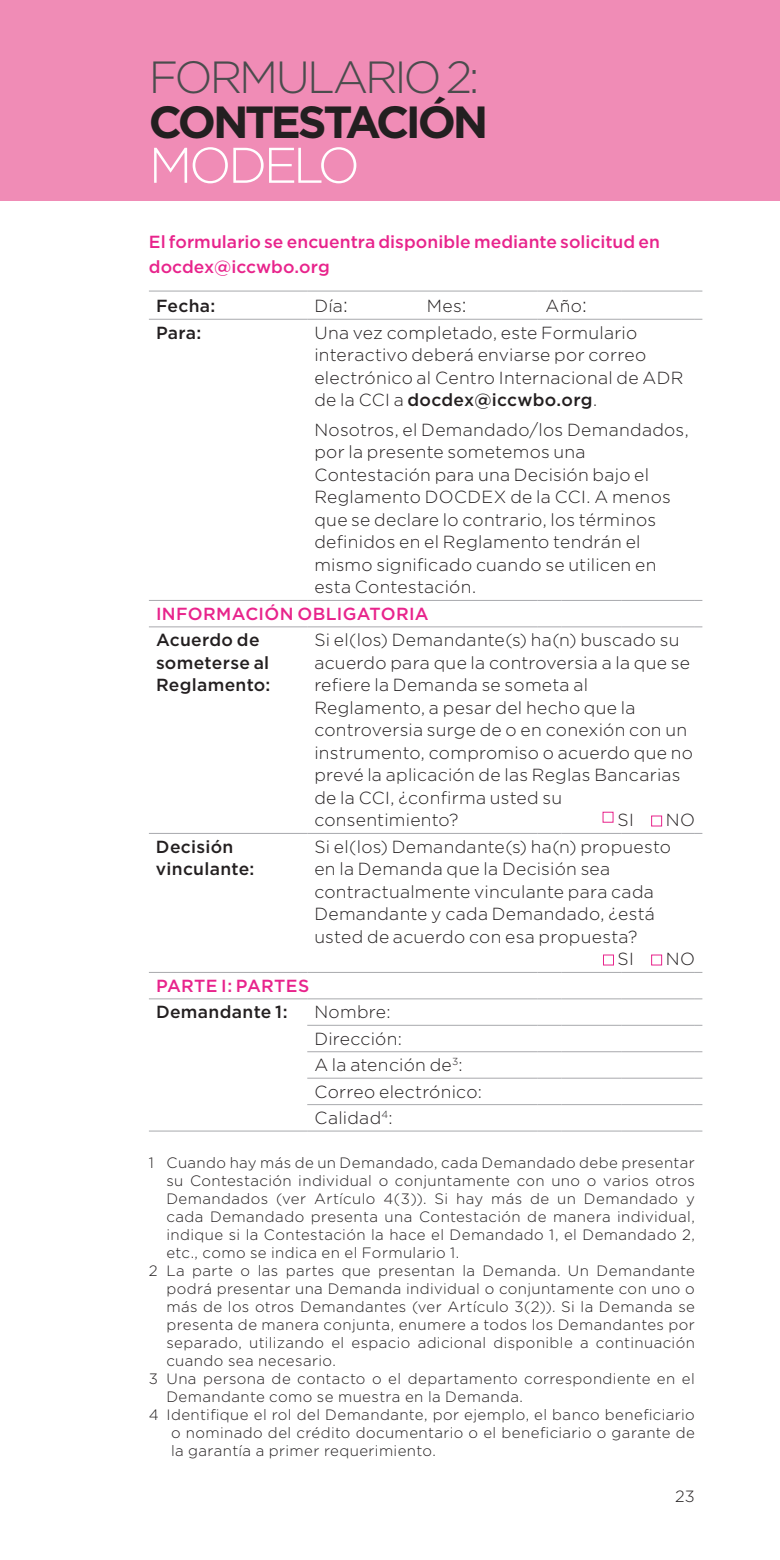
<style>
.page{position:relative;width:780px;height:1560px;background:#fff}
.page>*{position:absolute;margin:0;border:0;box-sizing:border-box;transform-origin:0 0}
._04_Intro_Title{font:300 50px "Gotham";letter-spacing:-.07em;color:#fff}
._04_Intro_Title-2{font:300 45px/45px "Gotham";letter-spacing:-.07em;color:#4b4c4d}
._08_Table_Txt{font:300 17.5px/22.5px "Gotham";letter-spacing:.015em;color:#231f20}
._06_Article_level_1{font:500 17.5px/25px "Gotham";color:#e8248c}
._08_Table_Head_2{font:500 17.5px/22.5px "Gotham";letter-spacing:.015em;color:#231f20}
._08_Table_Head_1{font:500 17.5px "Gotham";letter-spacing:.02em;color:#e8248c}
._03_Body_Txt___half{font:300 17.5px "Gotham";letter-spacing:.02em;color:#231f20}
._08_Table_Txt_no_aft{font:500 17.5px "Gotham";letter-spacing:.02em;color:#231f20}
._08_Table_Txt-2{font:500 17.5px "Gotham";letter-spacing:.015em;color:#231f20}
._00_Folio_right{font:300 16.25px "Gotham";color:#231f20}
._08_Table_footnotes{font:300 15px/18px "Gotham";letter-spacing:.03em;color:#231f20;text-align:justify}
.s1{font-weight:700;color:#231f20}
.s2{font-size:20px}
.s3{font-weight:500}
</style>
<div class="page">
<div style="left:0;top:0;width:780px;height:201px;background:#f08cb6"></div>
<hr style="left:149px;top:290px;width:158px;height:1px;background:#a8a9ad">
<hr style="left:307px;top:290px;width:230px;height:1px;background:#a8a9ad">
<svg style="left:537px;top:290px;width:24px;height:1px"></svg>
<hr style="left:561px;top:290px;width:60px;height:1px;background:#a8a9ad">
<hr style="left:621px;top:290px;width:73px;height:1px;background:#a8a9ad">
<hr style="left:149px;top:319px;width:158px;height:1px;background:#a8a9ad">
<hr style="left:307px;top:319px;width:230px;height:1px;background:#a8a9ad">
<svg style="left:537px;top:319px;width:24px;height:1px"></svg>
<hr style="left:561px;top:319px;width:60px;height:1px;background:#a8a9ad">
<hr style="left:621px;top:319px;width:73px;height:1px;background:#a8a9ad">
<hr style="left:149px;top:600px;width:158px;height:1px;background:#a8a9ad">
<hr style="left:307px;top:600px;width:230px;height:1px;background:#a8a9ad">
<svg style="left:537px;top:600px;width:24px;height:1px"></svg>
<hr style="left:561px;top:600px;width:60px;height:1px;background:#a8a9ad">
<hr style="left:621px;top:600px;width:73px;height:1px;background:#a8a9ad">
<hr style="left:149px;top:626px;width:158px;height:1px;background:#a8a9ad">
<hr style="left:307px;top:626px;width:230px;height:1px;background:#a8a9ad">
<svg style="left:537px;top:626px;width:24px;height:1px"></svg>
<hr style="left:561px;top:626px;width:60px;height:1px;background:#a8a9ad">
<hr style="left:621px;top:626px;width:73px;height:1px;background:#a8a9ad">
<hr style="left:149px;top:832px;width:158px;height:1px;background:#a8a9ad">
<hr style="left:307px;top:832px;width:230px;height:1px;background:#a8a9ad">
<hr style="left:561px;top:832px;width:60px;height:1px;background:#a8a9ad">
<hr style="left:621px;top:832px;width:73px;height:1px;background:#a8a9ad">
<hr style="left:149px;top:971px;width:158px;height:1px;background:#a8a9ad">
<hr style="left:307px;top:971px;width:230px;height:1px;background:#a8a9ad">
<hr style="left:561px;top:971px;width:60px;height:1px;background:#a8a9ad">
<hr style="left:621px;top:971px;width:73px;height:1px;background:#a8a9ad">
<hr style="left:149px;top:998px;width:158px;height:1px;background:#a8a9ad">
<hr style="left:149px;top:1130px;width:158px;height:1px;background:#a8a9ad">
<hr style="left:307px;top:998px;width:230px;height:1px;background:#a8a9ad">
<svg style="left:537px;top:998px;width:24px;height:1px"></svg>
<hr style="left:561px;top:998px;width:60px;height:1px;background:#a8a9ad">
<hr style="left:621px;top:998px;width:73px;height:1px;background:#a8a9ad">
<hr style="left:307px;top:1024px;width:230px;height:1px;background:#a8a9ad">
<svg style="left:537px;top:1024px;width:24px;height:1px"></svg>
<hr style="left:561px;top:1024px;width:60px;height:1px;background:#a8a9ad">
<hr style="left:621px;top:1024px;width:73px;height:1px;background:#a8a9ad">
<hr style="left:307px;top:1051px;width:230px;height:1px;background:#a8a9ad">
<svg style="left:537px;top:1051px;width:24px;height:1px"></svg>
<hr style="left:561px;top:1051px;width:60px;height:1px;background:#a8a9ad">
<hr style="left:621px;top:1051px;width:73px;height:1px;background:#a8a9ad">
<hr style="left:307px;top:1077px;width:230px;height:1px;background:#a8a9ad">
<svg style="left:537px;top:1077px;width:24px;height:1px"></svg>
<hr style="left:561px;top:1077px;width:60px;height:1px;background:#a8a9ad">
<hr style="left:621px;top:1077px;width:73px;height:1px;background:#a8a9ad">
<hr style="left:307px;top:1104px;width:230px;height:1px;background:#a8a9ad">
<svg style="left:537px;top:1104px;width:24px;height:1px"></svg>
<hr style="left:561px;top:1104px;width:60px;height:1px;background:#a8a9ad">
<hr style="left:621px;top:1104px;width:73px;height:1px;background:#a8a9ad">
<hr style="left:307px;top:1130px;width:230px;height:1px;background:#a8a9ad">
<svg style="left:537px;top:1130px;width:24px;height:1px"></svg>
<hr style="left:561px;top:1130px;width:60px;height:1px;background:#a8a9ad">
<hr style="left:621px;top:1130px;width:73px;height:1px;background:#a8a9ad">
<div style="left:651px;top:815px;width:11px;height:11px;border:1px solid #e8248c"></div>
<div style="left:651px;top:954px;width:11px;height:11px;border:1px solid #e8248c"></div>
<p class="_04_Intro_Title-2" style="left:149px;top:53px;width:341px">FORMULARIO 2:<br><span class="s1">CONTESTACIÓN</span></p>
<p class="_04_Intro_Title" style="left:149px;top:133px;width:213px">MODELO</p>
<p class="_06_Article_level_1" style="left:149px;top:229px;width:512px">El formulario se encuentra disponible mediante solicitud en docdex@iccwbo.org</p>
<p class="_08_Table_Txt-2" style="left:156px;top:294px;width:61px">Fecha:</p>
<p class="_03_Body_Txt___half" style="left:314px;top:295px;width:35px">Día<span class="s2">:</span></p>
<p class="_03_Body_Txt___half" style="left:427px;top:295px;width:41px">Mes<span class="s2">:</span></p>
<p class="_03_Body_Txt___half" style="left:545px;top:295px;width:43px">Año<span class="s2">:</span></p>
<p class="_08_Table_Head_2" style="left:156px;top:321px;width:47px">Para:</p>
<p class="_08_Table_Txt" style="left:314px;top:320px;width:370px">Una vez completado, este Formulario interactivo deberá enviarse por correo electrónico al Centro Internacional de ADR de la CCI a <span class="s3">docdex@iccwbo.org</span>.</p>
<p class="_08_Table_Txt" style="left:314px;top:418px;width:376px">Nosotros, el Demandado/los Demandados, por la presente sometemos una Contestación para una Decisión bajo el Reglamento DOCDEX de la CCI. A menos que se declare lo contrario, los términos definidos en el Reglamento tendrán el mismo significado cuando se utilicen en esta Contestación.</p>
<p class="_08_Table_Head_1" style="left:156px;top:602px;width:274px">INFORMACIÓN OBLIGATORIA</p>
<p class="_08_Table_Head_2" style="left:156px;top:628px;width:116px">Acuerdo de someterse al<br>Reglamento:</p>
<p class="_08_Table_Txt" style="left:314px;top:628px;width:380px">Si el(los) Demandante(s) ha(n) buscado su acuerdo para que la controversia a la que se refiere la Demanda se someta al Reglamento, a pesar del hecho que la controversia surge de o en conexión con un instrumento, compromiso o acuerdo que no prevé la aplicación de las Reglas Bancarias de la CCI, ¿confirma usted su consentimiento?</p>
<p class="_08_Table_Txt" style="left:617px;top:808px;width:18px">SI</p>
<p class="_08_Table_Txt" style="left:665px;top:808px;width:31px">NO</p>
<p class="_08_Table_Head_2" style="left:156px;top:835px;width:100px">Decisión vinculante:</p>
<p class="_08_Table_Txt" style="left:314px;top:834px;width:358px">Si el(los) Demandante(s) ha(n) propuesto</p>
<p class="_08_Table_Txt" style="left:314px;top:857px;width:297px">en la Demanda que la Decisión sea</p>
<p class="_08_Table_Txt" style="left:314px;top:879px;width:341px">contractualmente vinculante para cada</p>
<p class="_08_Table_Txt" style="left:314px;top:902px;width:342px">Demandante y cada Demandado, ¿está</p>
<p class="_08_Table_Txt" style="left:314px;top:924px;width:325px">usted de acuerdo con esa propuesta?</p>
<p class="_08_Table_Txt" style="left:617px;top:947px;width:18px">SI</p>
<p class="_08_Table_Txt" style="left:665px;top:947px;width:31px">NO</p>
<p class="_08_Table_Head_1" style="left:156px;top:974px;width:155px">PARTE I: PARTES</p>
<p class="_08_Table_Txt_no_aft" style="left:156px;top:1000px;width:133px">Demandante 1:</p>
<p class="_08_Table_Txt" style="left:314px;top:1000px;width:78px">Nombre:</p>
<p class="_08_Table_Txt" style="left:314px;top:1026px;width:89px">Dirección:</p>
<p class="_08_Table_Txt" style="left:314px;top:1053px;width:150px">A la atención de<sup>3</sup>:</p>
<p class="_08_Table_Txt" style="left:314px;top:1079px;width:169px">Correo electrónico:</p>
<p class="_08_Table_Txt" style="left:314px;top:1105px;width:80px">Calidad<sup>4</sup>:</p>
<p class="_08_Table_footnotes" style="left:166px;top:1152px;width:530px;text-indent:-18px">1 Cuando hay más de un Demandado, cada Demandado debe presentar su Contestación individual o conjuntamente con uno o varios otros Demandados (ver Artículo 4(3)). Si hay más de un Demandado y cada Demandado presenta una Contestación de manera individual, indique si la Contestación la hace el Demandado 1, el Demandado 2, etc., como se indica en el Formulario 1.</p>
<p class="_08_Table_footnotes" style="left:166px;top:1260px;width:530px;text-indent:-18px">2 La parte o las partes que presentan la Demanda. Un Demandante podrá presentar una Demanda individual o conjuntamente con uno o más de los otros Demandantes (ver Artículo 3(2)). Si la Demanda se presenta de manera conjunta, enumere a todos los Demandantes por separado, utilizando el espacio adicional disponible a continuación cuando sea necesario.</p>
<p class="_08_Table_footnotes" style="left:166px;top:1368px;width:530px;text-indent:-18px">3 Una persona de contacto o el departamento correspondiente en el<br>Demandante como se muestra en la Demanda.</p>
<p class="_08_Table_footnotes" style="left:171px;top:1404px;width:525px;text-indent:-22px">4 Identifique el rol del Demandante, por ejemplo, el banco beneficiario o nominado del crédito documentario o el beneficiario o garante de la garantía a primer requerimiento.</p>
<p class="_00_Folio_right" style="left:675px;top:1485px;width:21px">23</p>
</div>
